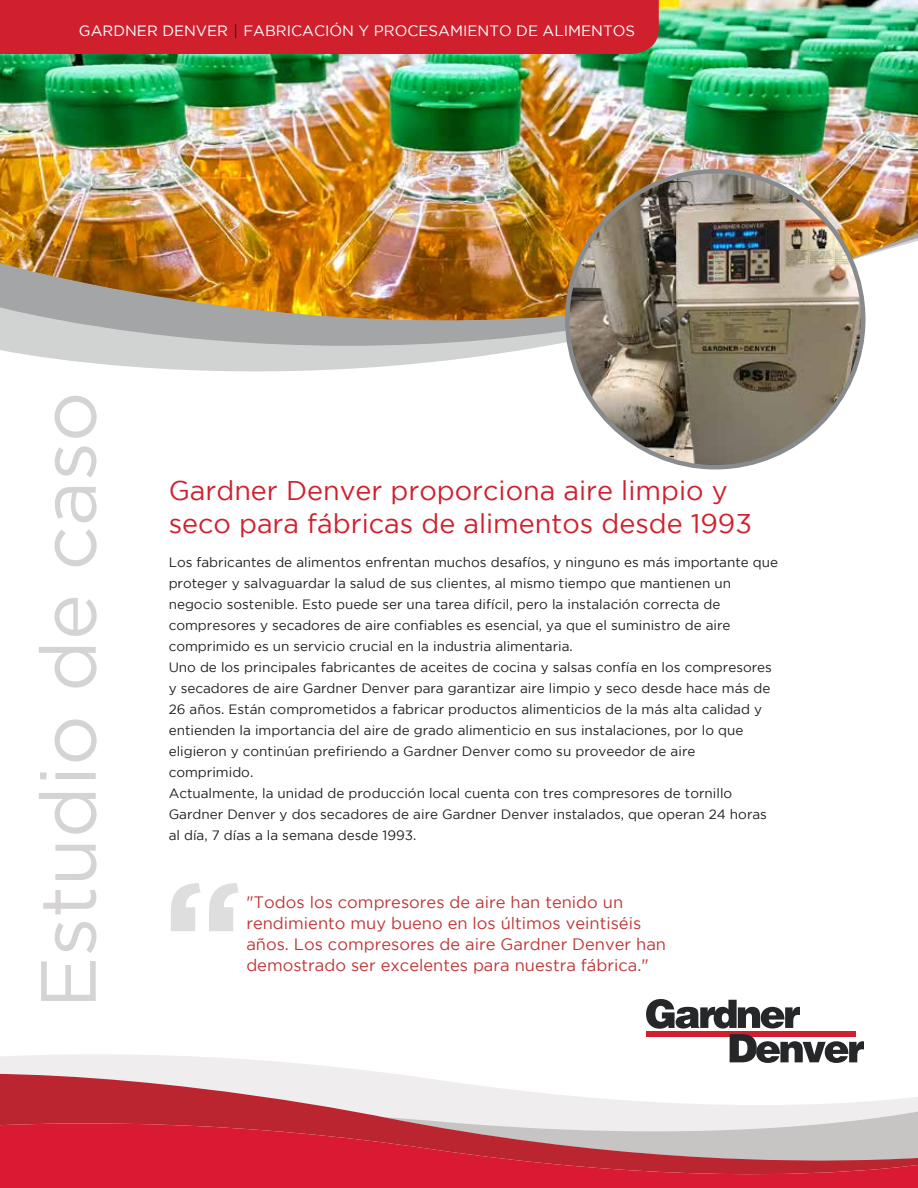
<style>
.page{position:relative;width:918px;height:1188px;background:#fff}
.page>*{position:absolute;margin:0;border:0;box-sizing:border-box;transform-origin:0 0}
.t1{font:700 150px "Gotham";color:#58595b}
.t2{font:78px "Gotham";color:#d6d3d4}
.t3{font:27px/32.4px "Gotham";color:#d0202e}
.t4{font:16.5px/21px "Gotham";color:#bf3537}
.t5{font:15px "Gotham";color:#fff}
.t6{font:13.5px/21px "Gotham";color:#231f20}
.s1{font-style:inherit}
.s2{color:#231f20}
</style>
<div class="page">
<img style="left:0;top:0;width:918px;height:229px">
<img style="left:0;top:229px;width:918px;height:193px">
<svg style="left:646px;top:999px;width:218px;height:55px"></svg>
<svg style="left:0;top:1054px;width:858px;height:20px"></svg>
<svg style="left:0;top:1074px;width:918px;height:47px"></svg>
<svg style="left:0;top:1121px;width:918px;height:67px;background:#d14756"></svg>
<div style="left:0;top:0;width:659px;height:54px;background:#d0202e"></div>
<img style="left:567px;top:171px;width:296px;height:296px;border-radius:148px">
<p class="t5" style="left:79px;top:23px;width:558px"><span class="s1">GARDNER DENVER</span> <span class="s2">|</span> FABRICACIÓN Y PROCESAMIENTO DE ALIMENTOS</p>
<h2 class="t2" style="left:18px;top:1009px;width:619px;rotate:-90deg">Estud<span class="s1">i</span>o de caso</h2>
<h3 class="t3" style="left:169px;top:474px;width:585px">Gardner Denver proporciona aire limpio y seco para fábricas de alimentos desde 1993</h3>
<p class="t6" style="left:169px;top:551px;width:611px">Los fabricantes de alimentos enfrentan muchos desafíos, y ninguno es más importante que proteger y salvaguardar la salud de sus clientes, al mismo tiempo que mantienen un negocio sostenible. Esto puede ser una tarea difícil, pero la instalación correcta de compresores y secadores de aire confiables es esencial, ya que el suministro de aire comprimido es un servicio crucial en la industria alimentaria.<br>Uno de los principales fabricantes de aceites de cocina y salsas confía en los compresores y secadores de aire Gardner Denver para garantizar aire limpio y seco desde hace más de 26 años. Están comprometidos a fabricar productos alimenticios de la más alta calidad y entienden la importancia del aire de grado alimenticio en sus instalaciones, por lo que eligieron y continúan prefiriendo a Gardner Denver como su proveedor de aire comprimido.<br>Actualmente, la unidad de producción local cuenta con tres compresores de tornillo Gardner Denver y dos secadores de aire Gardner Denver instalados, que operan 24 horas al día, 7 días a la semana desde 1993.</p>
<h1 class="t1" style="left:162px;top:836px;width:82px">“</h1>
<p class="t4" style="left:246px;top:891px;width:421px">"Todos los compresores de aire han tenido un rendimiento muy bueno en los últimos veintiséis años. Los compresores de aire Gardner Denver han demostrado ser excelentes para nuestra fábrica."</p>
</div>
